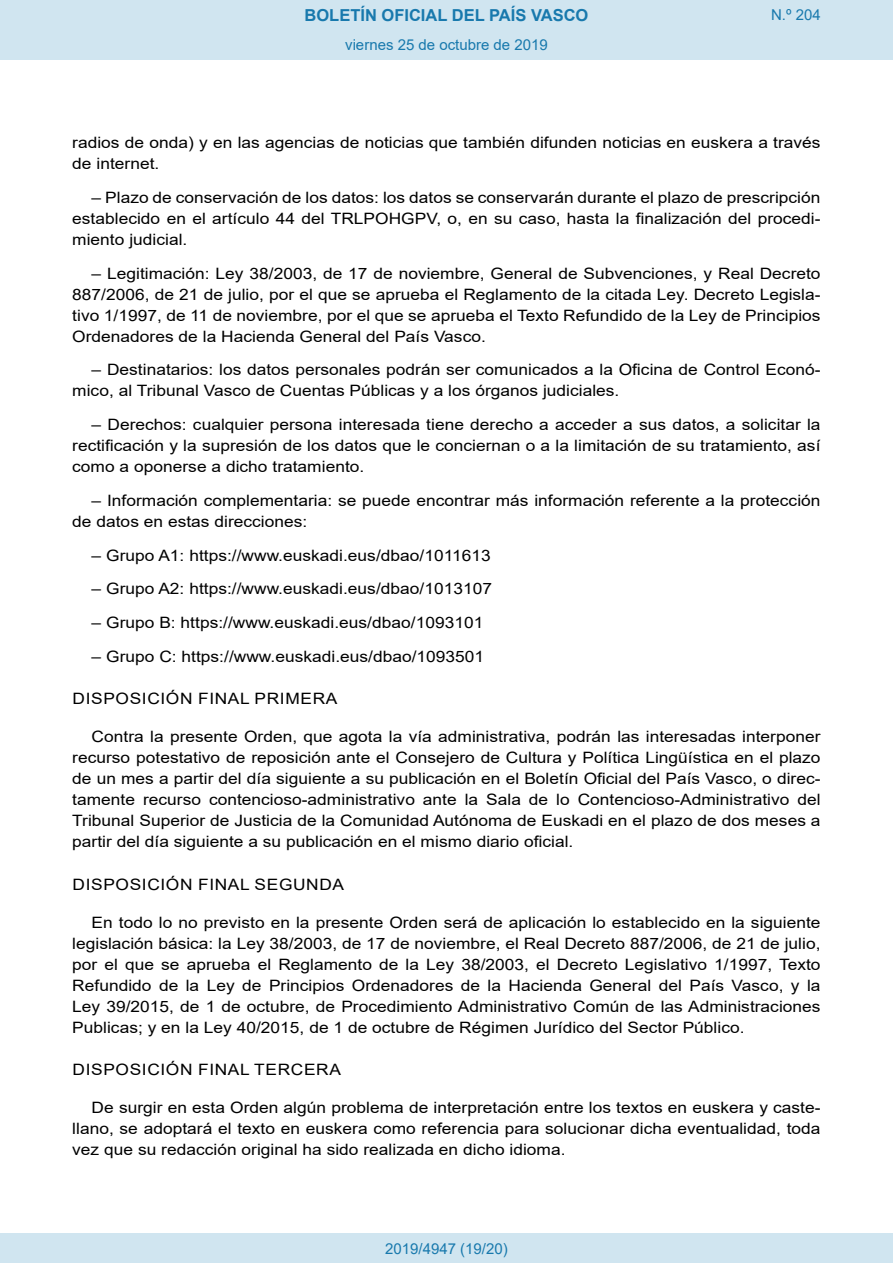
<style>
.page{position:relative;width:893px;height:1263px;background:#fff}
.page>*{position:absolute;margin:0;border:0;box-sizing:border-box;transform-origin:0 0}
.t1{font:700 16.5px "Arial";color:#1879ad}
.BOPVDetalle{font:15.6px/21px "Arial";color:#000;text-align:justify;scale:1.11 1}
.BOPVDisposicion{font:15.6px "Arial";letter-spacing:.035em;color:#000;scale:1.11 1}
.Paginacion_Centro{font:15px "Arial";color:#1879ad}
</style>
<div class="page">
<div style="left:0;top:0;width:893px;height:60px;background:#d0e5f0"></div>
<div style="left:0;top:1233px;width:893px;height:30px;background:#d0e5f0"></div>
<p class="t1" style="left:305px;top:3px;width:285px">BOLETÍN OFICIAL DEL PAÍS VASCO</p>
<p class="Paginacion_Centro" style="left:345px;top:35px;width:204px">viernes 25 de octubre de 2019</p>
<p class="Paginacion_Centro" style="left:771px;top:5px;width:51px">N.º 204</p>
<p class="BOPVDetalle" style="left:72px;top:132px;width:676px">radios de onda) y en las agencias de noticias que también difunden noticias en euskera a través de internet.</p>
<p class="BOPVDetalle" style="left:72px;top:187px;width:676px;text-indent:19px">– Plazo de conservación de los datos: los datos se conservarán durante el plazo de prescripción establecido en el artículo 44 del TRLPOHGPV, o, en su caso, hasta la finalización del procedi&shy;miento judicial.</p>
<p class="BOPVDetalle" style="left:72px;top:263px;width:676px;text-indent:19px">– Legitimación: Ley 38/2003, de 17 de noviembre, General de Subvenciones, y Real Decreto 887/2006, de 21 de julio, por el que se aprueba el Reglamento de la citada Ley. Decreto Legisla&shy;tivo 1/1997, de 11 de noviembre, por el que se aprueba el Texto Refundido de la Ley de Principios Ordenadores de la Hacienda General del País Vasco.</p>
<p class="BOPVDetalle" style="left:72px;top:359px;width:676px;text-indent:19px">– Destinatarios: los datos personales podrán ser comunicados a la Oficina de Control Econó&shy;mico, al Tribunal Vasco de Cuentas Públicas y a los órganos judiciales.</p>
<p class="BOPVDetalle" style="left:72px;top:414px;width:676px;text-indent:19px">– Derechos: cualquier persona interesada tiene derecho a acceder a sus datos, a solicitar la rectificación y la supresión de los datos que le conciernan o a la limitación de su tratamiento, así como a oponerse a dicho tratamiento.</p>
<p class="BOPVDetalle" style="left:72px;top:490px;width:676px;text-indent:19px">– Información complementaria: se puede encontrar más información referente a la protección de datos en estas direcciones:</p>
<p class="BOPVDetalle" style="left:92px;top:545px;width:361px">– Grupo A1: https://www.euskadi.eus/dbao/1011613</p>
<p class="BOPVDetalle" style="left:92px;top:578px;width:362px">– Grupo A2: https://www.euskadi.eus/dbao/1013107</p>
<p class="BOPVDetalle" style="left:92px;top:612px;width:354px">– Grupo B: https://www.euskadi.eus/dbao/1093101</p>
<p class="BOPVDetalle" style="left:92px;top:646px;width:355px">– Grupo C: https://www.euskadi.eus/dbao/1093501</p>
<p class="BOPVDisposicion" style="left:73px;top:688px;width:240px">DISPOSICIÓN FINAL PRIMERA</p>
<p class="BOPVDetalle" style="left:72px;top:726px;width:676px;text-indent:19px">Contra la presente Orden, que agota la vía administrativa, podrán las interesadas interponer recurso potestativo de reposición ante el Consejero de Cultura y Política Lingüística en el plazo de un mes a partir del día siguiente a su publicación en el Boletín Oficial del País Vasco, o direc&shy;tamente recurso contencioso-administrativo ante la Sala de lo Contencioso-Administrativo del Tribunal Superior de Justicia de la Comunidad Autónoma de Euskadi en el plazo de dos meses a partir del día siguiente a su publicación en el mismo diario oficial.</p>
<p class="BOPVDisposicion" style="left:73px;top:873px;width:246px">DISPOSICIÓN FINAL SEGUNDA</p>
<p class="BOPVDetalle" style="left:72px;top:911px;width:676px;text-indent:19px">En todo lo no previsto en la presente Orden será de aplicación lo establecido en la siguiente legislación básica: la Ley 38/2003, de 17 de noviembre, el Real Decreto 887/2006, de 21 de julio, por el que se aprueba el Reglamento de la Ley 38/2003, el Decreto Legislativo 1/1997, Texto Refundido de la Ley de Principios Ordenadores de la Hacienda General del País Vasco, y la Ley 39/2015, de 1 de octubre, de Procedimiento Administrativo Común de las Administraciones Publicas; y en la Ley 40/2015, de 1 de octubre de Régimen Jurídico del Sector Público.</p>
<p class="BOPVDisposicion" style="left:73px;top:1058px;width:243px">DISPOSICIÓN FINAL TERCERA</p>
<p class="BOPVDetalle" style="left:72px;top:1097px;width:676px;text-indent:19px">De surgir en esta Orden algún problema de interpretación entre los textos en euskera y caste&shy;llano, se adoptará el texto en euskera como referencia para solucionar dicha eventualidad, toda vez que su redacción original ha sido realizada en dicho idioma.</p>
<p class="Paginacion_Centro" style="left:385px;top:1238px;width:124px">2019/4947 (19/20)</p>
</div>
